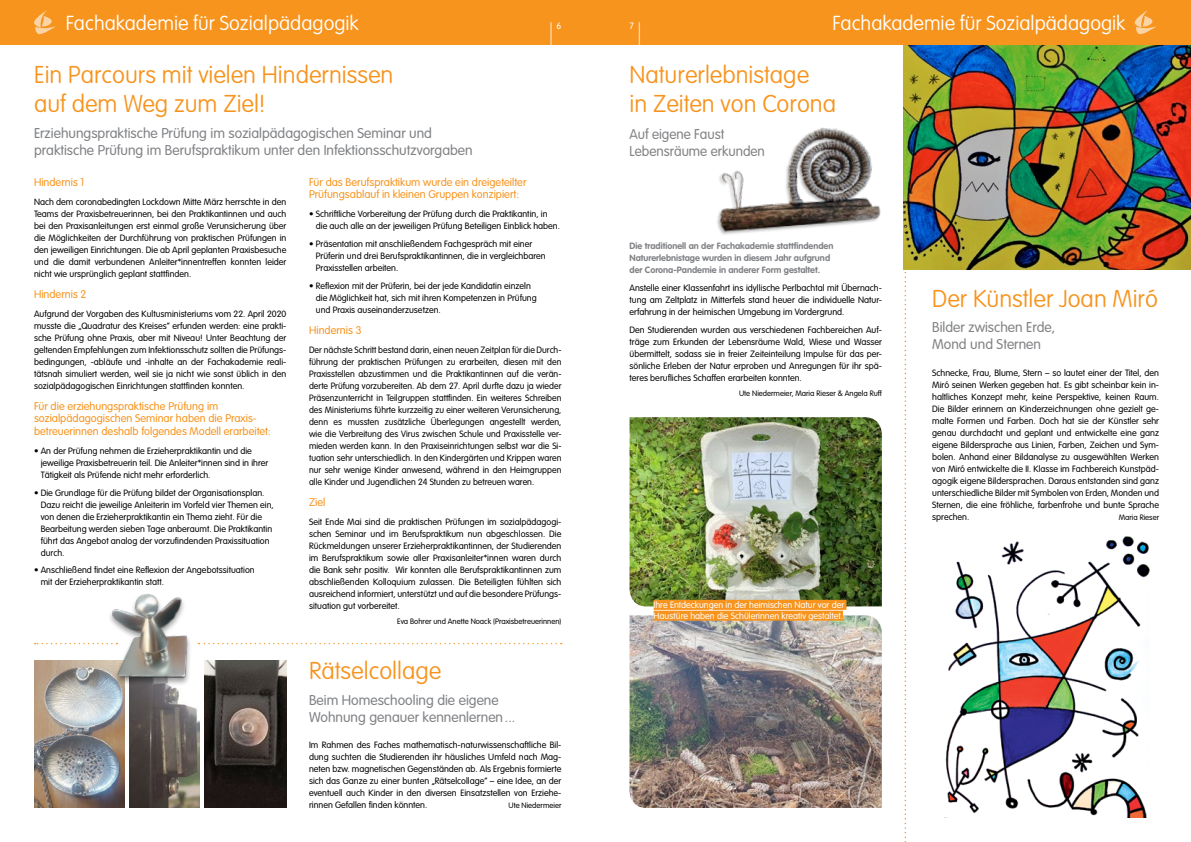
<style>
.page{position:relative;width:1191px;height:842px;background:#fff}
.page>*{position:absolute;margin:0;border:0;box-sizing:border-box;transform-origin:0 0}
.t1{font:100 24px/28.8px "VAG Rounded LT";color:#f7941e}
.t2{font:300 21.6px "VAG Rounded LT";color:#fff;scale:.42 1}
.t3{font:100 20px "VAG Rounded LT";color:#fff}
.t4{font:300 14px/17px "VAG Rounded LT";color:#808285}
.t5{font:300 11px/12.5px "VAG Rounded LT";color:#f7941e}
.t6{font:300 9px/12px "VAG Rounded LT";color:#000;text-align:justify}
.t7{font:700 9px/12px "VAG Rounded LT";color:#808285}
.t8{font:300 9px/10.8px "VAG Rounded LT";color:#fff}
.t9{font:300 7.7px "VAG Rounded LT";color:#000}
</style>
<div class="page">
<img style="left:34px;top:661px;width:91px;height:147px">
<img style="left:204px;top:661px;width:82px;height:147px">
<img style="left:129px;top:686px;width:71px;height:122px">
<img style="left:629px;top:417px;width:253px;height:189px">
<img style="left:629px;top:615px;width:253px;height:193px">
<div style="left:0;top:0;width:1191px;height:44px;background:#f7941e"></div>
<svg style="left:34px;top:10px;width:22px;height:24px"></svg>
<div style="left:653px;top:600px;width:193px;height:10px;background:#f7941e"></div>
<div style="left:653px;top:611px;width:190px;height:10px;background:#f7941e"></div>
<svg style="left:198px;top:643px;width:364px;height:1px"></svg>
<svg style="left:35px;top:643px;width:69px;height:1px"></svg>
<img style="left:717px;top:127px;width:164px;height:108px">
<div style="left:107px;top:592px;width:85px;height:94px;background:#000;opacity:.4"></div>
<img style="left:104px;top:592px;width:88px;height:92px">
<img style="left:904px;top:10px;width:287px;height:832px">
<img style="left:945px;top:534px;width:204px;height:283px">
<h3 class="t3" style="left:66px;top:12px;width:294px">Fachakademie für Sozialpädagogik</h3>
<h2 class="t2" style="left:550px;top:19px;width:6px">|</h2>
<p class="t8" style="left:556px;top:21px;width:6px">6</p>
<h1 class="t1" style="left:34px;top:61px;width:361px">Ein Parcours mit vielen Hindernissen auf dem Weg zum Ziel!</h1>
<h3 class="t4" style="left:34px;top:125px;width:440px">Erziehungspraktische Prüfung im sozialpädagogischen Seminar und praktische Prüfung im Berufspraktikum unter den Infektionsschutzvorgaben</h3>
<p class="t5" style="left:34px;top:176px;width:52px">Hindernis 1</p>
<p class="t6" style="left:34px;top:196px;width:254px">Nach dem coronabedingten Lockdown Mitte März herrschte in den Teams der Praxisbetreuerinnen, bei den Praktikantinnen und auch bei den Praxisanleitungen erst einmal große Verunsicherung über die Möglichkeiten der Durchführung von praktischen Prüfungen in den jeweiligen Einrichtungen. Die ab April geplanten Praxisbesuche und die damit verbundenen Anleiter*innentreffen konnten leider nicht wie ursprünglich geplant stattfinden.</p>
<p class="t5" style="left:34px;top:288px;width:54px">Hindernis 2</p>
<p class="t6" style="left:34px;top:308px;width:254px">Aufgrund der Vorgaben des Kultusministeriums vom 22. April 2020 musste die „Quadratur des Kreises“ erfunden werden: eine prakti&shy;sche Prüfung ohne Praxis, aber mit Niveau! Unter Beachtung der geltenden Empfehlungen zum Infektionsschutz sollten die Prüfungs&shy;bedingungen, -abläufe und -inhalte an der Fachakademie reali&shy;tätsnah simuliert werden, weil sie ja nicht wie sonst üblich in den sozialpädagogischen Einrichtungen stattfinden konnten.</p>
<p class="t5" style="left:34px;top:400px;width:238px">Für die erziehungspraktische Prüfung im sozialpädagogischen Seminar haben die Praxis&shy;betreuerinnen deshalb folgendes Modell erarbeitet:</p>
<p class="t6" style="left:41px;top:445px;width:229px;text-align:left;text-indent:-7px">• An der Prüfung nehmen die Erzieherpraktikantin und die jeweilige Praxisbetreuerin teil. Die Anleiter*innen sind in ihrer<br>Tätigkeit als Prüfende nicht mehr erforderlich.</p>
<p class="t6" style="left:41px;top:487px;width:234px;text-align:left;text-indent:-7px">• Die Grundlage für die Prüfung bildet der Organisationsplan.<br>Dazu reicht die jeweilige Anleiterin im Vorfeld vier Themen ein, von denen die Erzieherpraktikantin ein Thema zieht. Für die Bearbeitung werden sieben Tage anberaumt. Die Praktikantin führt das Angebot analog der vorzufindenden Praxissituation durch.</p>
<p class="t6" style="left:41px;top:564px;width:215px;text-indent:-7px">• Anschließend findet eine Reflexion der Angebotssituation mit der Erzieherpraktikantin statt.</p>
<p class="t5" style="left:309px;top:176px;width:219px">Für das Berufspraktikum wurde ein dreigeteilter<br>Prüfungsablauf in kleinen Gruppen konzipiert:</p>
<p class="t6" style="left:316px;top:209px;width:246px;text-indent:-7px">• Schriftliche Vorbereitung der Prüfung durch die Praktikantin, in die auch alle an der jeweiligen Prüfung Beteiligen Einblick haben.</p>
<p class="t6" style="left:316px;top:238px;width:231px;text-align:left;text-indent:-7px">• Präsentation mit anschließendem Fachgespräch mit einer<br>Prüferin und drei Berufspraktikantinnen, die in vergleichbaren<br>Praxisstellen arbeiten.</p>
<p class="t6" style="left:316px;top:280px;width:222px;text-align:left;text-indent:-7px">• Reflexion mit der Prüferin, bei der jede Kandidatin einzeln die Möglichkeit hat, sich mit ihren Kompetenzen in Prüfung und Praxis auseinanderzusetzen.</p>
<p class="t5" style="left:309px;top:324px;width:54px">Hindernis 3</p>
<p class="t6" style="left:309px;top:344px;width:254px">Der nächste Schritt bestand darin, einen neuen Zeitplan für die Durch&shy;führung der praktischen Prüfungen zu erarbeiten, diesen mit den Praxisstellen abzustimmen und die Praktikantinnen auf die verän&shy;derte Prüfung vorzubereiten. Ab dem 27. April durfte dazu ja wieder Präsenzunterricht in Teilgruppen stattfinden. Ein weiteres Schreiben des Ministeriums führte kurzzeitig zu einer weiteren Verunsicherung, denn es mussten zusätzliche Überlegungen angestellt werden, wie die Verbreitung des Virus zwischen Schule und Praxisstelle ver&shy;mieden werden kann. In den Praxiseinrichtungen selbst war die Si&shy;tuation sehr unterschiedlich. In den Kindergärten und Krippen waren nur sehr wenige Kinder anwesend, während in den Heimgruppen alle Kinder und Jugendlichen 24 Stunden zu betreuen waren.</p>
<p class="t5" style="left:309px;top:496px;width:18px">Ziel</p>
<p class="t6" style="left:309px;top:516px;width:254px">Seit Ende Mai sind die praktischen Prüfungen im sozialpädagogi&shy;schen Seminar und im Berufspraktikum nun abgeschlossen. Die Rückmeldungen unserer Erzieherpraktikantinnen, der Studierenden im Berufspraktikum sowie aller Praxisanleiter*innen waren durch die Bank sehr positiv. Wir konnten alle Berufspraktikantinnen zum abschließenden Kolloquium zulassen. Die Beteiligten fühlten sich ausreichend informiert, unterstützt und auf die besondere Prüfungs&shy;situation gut vorbereitet.</p>
<p class="t9" style="left:397px;top:617px;width:166px">Eva Bohrer und Anette Noack (Praxisbetreuerinnen)</p>
<h1 class="t1" style="left:309px;top:657px;width:134px">Rätselcollage</h1>
<h3 class="t4" style="left:309px;top:692px;width:208px">Beim Homeschooling die eigene<br>Wohnung genauer kennenlernen...</h3>
<p class="t6" style="left:309px;top:739px;width:254px">Im Rahmen des Faches mathematisch-naturwissenschaftliche Bil&shy;dung suchten die Studierenden ihr häusliches Umfeld nach Mag&shy;neten bzw. magnetischen Gegenständen ab. Als Ergebnis formierte sich das Ganze zu einer bunten „Rätselcollage“ – eine Idee, an der eventuell auch Kinder in den diversen Einsatzstellen von Erziehe&shy;rinnen Gefallen finden könnten.</p>
<p class="t9" style="left:508px;top:801px;width:54px">Ute Niedermeier</p>
<p class="t8" style="left:629px;top:21px;width:6px">7</p>
<h2 class="t2" style="left:638px;top:19px;width:6px">|</h2>
<h3 class="t3" style="left:832px;top:12px;width:294px">Fachakademie für Sozialpädagogik</h3>
<h1 class="t1" style="left:629px;top:61px;width:208px">Naturerlebnistage<br>in Zeiten von Corona</h1>
<h3 class="t4" style="left:629px;top:126px;width:137px">Auf eigene Faust<br>Lebensräume erkunden</h3>
<p class="t7" style="left:629px;top:241px;width:205px">Die traditionell an der Fachakademie stattfindenden<br>Naturerlebnistage wurden in diesem Jahr aufgrund der Corona-Pandemie in anderer Form gestaltet.</p>
<p class="t6" style="left:629px;top:282px;width:254px">Anstelle einer Klassenfahrt ins idyllische Perlbachtal mit Übernach&shy;tung am Zeltplatz in Mitterfels stand heuer die individuelle Natur&shy;erfahrung in der heimischen Umgebung im Vordergrund.</p>
<p class="t6" style="left:629px;top:324px;width:254px">Den Studierenden wurden aus verschiedenen Fachbereichen Auf&shy;träge zum Erkunden der Lebensräume Wald, Wiese und Wasser übermittelt, sodass sie in freier Zeiteinteilung Impulse für das per&shy;sönliche Erleben der Natur erproben und Anregungen für ihr spä&shy;teres berufliches Schaffen erarbeiten konnten.</p>
<p class="t9" style="left:739px;top:388px;width:144px">Ute Niedermeier, Maria Rieser &amp; Angela Ruff</p>
<p class="t8" style="left:653px;top:600px;width:192px">Ihre Entdeckungen in der heimischen Natur vor der<br>Haustüre haben die Schülerinnen kreativ gestaltet.</p>
<h1 class="t1" style="left:932px;top:285px;width:227px">Der Künstler Joan Miró</h1>
<h3 class="t4" style="left:932px;top:320px;width:125px">Bilder zwischen Erde,<br>Mond und Sternen</h3>
<p class="t6" style="left:932px;top:367px;width:228px">Schnecke, Frau, Blume, Stern – so lautet einer der Titel, den Miró seinen Werken gegeben hat. Es gibt scheinbar kein in&shy;haltliches Konzept mehr, keine Perspektive, keinen Raum.<br>Die Bilder erinnern an Kinderzeichnungen ohne gezielt ge&shy;malte Formen und Farben. Doch hat sie der Künstler sehr genau durchdacht und geplant und entwickelte eine ganz eigene Bildersprache aus Linien, Farben, Zeichen und Sym&shy;bolen. Anhand einer Bildanalyse zu ausgewählten Werken von Miró entwickelte die II. Klasse im Fachbereich Kunstpäd&shy;agogik eigene Bildersprachen. Daraus entstanden sind ganz unterschiedliche Bilder mit Symbolen von Erden, Monden und Sternen, die eine fröhliche, farbenfrohe und bunte Sprache sprechen.</p>
<p class="t9" style="left:1118px;top:513px;width:42px">Maria Rieser</p>
</div>
